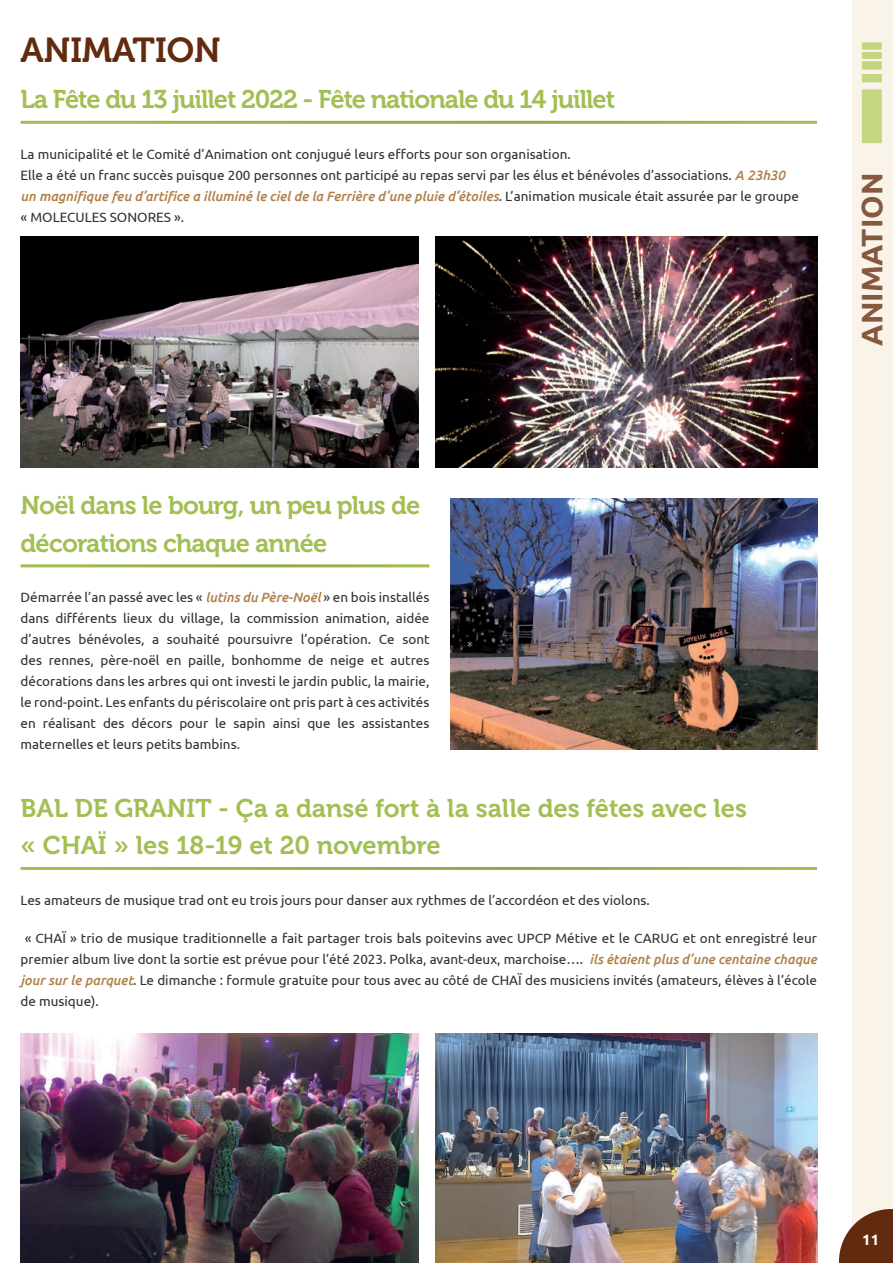
<style>
.page{position:relative;width:893px;height:1263px;background:#fff}
.page>*{position:absolute;margin:0;border:0;box-sizing:border-box;transform-origin:0 0}
.t1{font:34.5px "Museo 700";color:#622b0f}
.t2{font:700 29.7px "Ubuntu";color:#86593f}
.t3{font:25.5px/37.5px "Museo 700";letter-spacing:-.03em;color:#a2bf53}
.t4{font:25.5px/37.5px "Museo 700";color:#a2bf53}
.t5{font:700 15px "Ubuntu";color:#fff}
.t6{font:13.5px/21px "Ubuntu";color:#312f30;text-align:justify}
.s1{font-weight:500;font-style:italic;color:#b18049}
</style>
<div class="page">
<div style="left:852px;top:0;width:41px;height:1263px;background:#f9f3e9"></div>
<svg style="left:839px;top:1209px;width:54px;height:54px"></svg>
<svg style="left:862px;top:42px;width:20px;height:101px;background:#ccda90"></svg>
<img style="left:436px;top:236px;width:382px;height:231px">
<img style="left:436px;top:1033px;width:382px;height:230px">
<img style="left:451px;top:498px;width:367px;height:251px">
<img style="left:20px;top:236px;width:399px;height:231px">
<img style="left:20px;top:1033px;width:399px;height:230px">
<h1 class="t1" style="left:21px;top:31px;width:202px">ANIMATION</h1>
<h3 class="t3" style="left:21px;top:81px;width:596px">La Fête du 13 juillet 2022 - Fête nationale du 14 juillet</h3>
<p class="t6" style="left:21px;top:143px;width:780px;text-align:left">La municipalité et le Comité d’Animation ont conjugué leurs efforts pour son organisation.<br>Elle a été un franc succès puisque 200 personnes ont participé au repas servi par les élus et bénévoles d’associations. <span class="s1">A 23h30 un magnifique feu d’artifice a illuminé le ciel de la Ferrière d’une pluie d’étoiles</span>. L’animation musicale était assurée par le groupe « MOLECULES SONORES ».</p>
<h2 class="t2" style="left:854px;top:346px;width:174px;rotate:-90deg">ANIMATION</h2>
<h3 class="t3" style="left:21px;top:487px;width:401px">Noël dans le bourg, un peu plus de décorations chaque année</h3>
<p class="t6" style="left:21px;top:587px;width:410px">Démarrée l’an passé avec les « <span class="s1">lutins du Père-Noël</span> » en bois installés dans différents lieux du village, la commission animation, aidée d’autres bénévoles, a souhaité poursuivre l’opération. Ce sont des rennes, père-noël en paille, bonhomme de neige et autres décorations dans les arbres qui ont investi le jardin public, la mairie, le rond-point. Les enfants du périscolaire ont pris part à ces activités en réalisant des décors pour le sapin ainsi que les assistantes maternelles et leurs petits bambins.</p>
<h3 class="t4" style="left:21px;top:789px;width:728px">BAL DE GRANIT - Ça a dansé fort à la salle des fêtes avec les « CHAÏ » les 18-19 et 20 novembre</h3>
<p class="t6" style="left:21px;top:889px;width:631px">Les amateurs de musique trad ont eu trois jours pour danser aux rythmes de l’accordéon et des violons.</p>
<p class="t6" style="left:21px;top:927px;width:798px;text-indent:4px">« CHAÏ » trio de musique traditionnelle a fait partager trois bals poitevins avec UPCP Métive et le CARUG et ont enregistré leur premier album live dont la sortie est prévue pour l’été 2023. Polka, avant-deux, marchoise…. <span class="s1">ils étaient plus d’une centaine chaque jour sur le parquet</span>. Le dimanche : formule gratuite pour tous avec au côté de CHAÏ des musiciens invités (amateurs, élèves à l’école de musique).</p>
<p class="t5" style="left:862px;top:1231px;width:19px">11</p>
</div>
